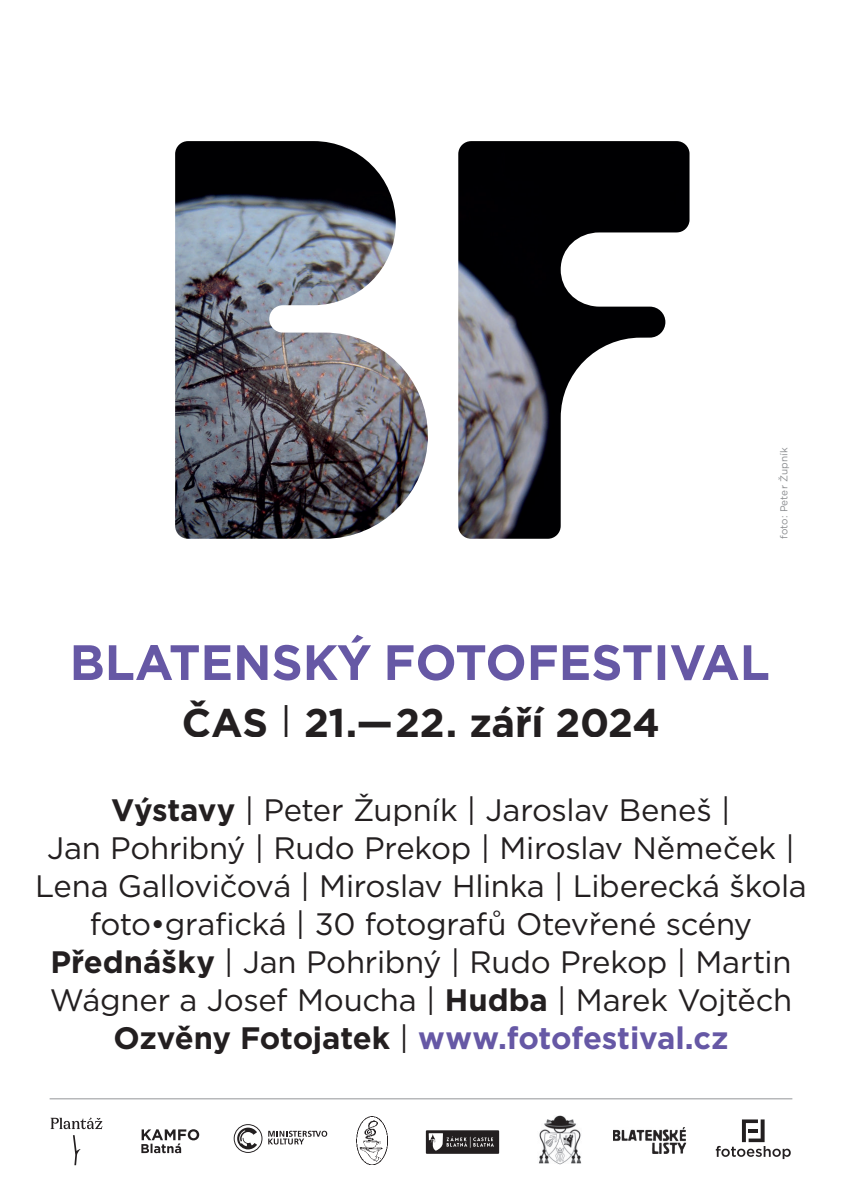
<style>
.page{position:relative;width:842px;height:1191px;background:#fff}
.page>*{position:absolute;margin:0;border:0;box-sizing:border-box;transform-origin:0 0}
.t1{font:700 40px "Gotham";letter-spacing:-.01em;color:#231f20}
.t2{font:31px/38px "Gotham";letter-spacing:-.01em;color:#231f20;text-align:center}
.t3{font:10px "Gotham";letter-spacing:.005em;color:#8a8c8f}
.s1{font-weight:400}
.s2{font-weight:700}
.s3{font-weight:700;color:#6658a5}
</style>
<div class="page">
<hr style="left:50px;top:1098px;width:742px;height:1px;background:#939598">
<img style="left:357px;top:1116px;width:31px;height:48px">
<svg style="left:141px;top:1129px;width:58px;height:24px"></svg>
<svg style="left:268px;top:1130px;width:59px;height:14px"></svg>
<svg style="left:234px;top:1124px;width:28px;height:29px"></svg>
<img style="left:539px;top:1115px;width:43px;height:49px">
<img style="left:613px;top:1127px;width:74px;height:26px">
<svg style="left:716px;top:1119px;width:75px;height:40px"></svg>
<svg style="left:73px;top:1135px;width:7px;height:30px"></svg>
<svg style="left:51px;top:1117px;width:51px;height:12px"></svg>
<svg style="left:426px;top:1130px;width:73px;height:23px;background:#4b4849"></svg>
<img style="left:175px;top:141px;width:514px;height:398px">
<svg style="left:74px;top:635px;width:694px;height:45px"></svg>
<p class="t1" style="left:182px;top:701px;width:480px">ČAS <span class="s1">|</span> 21.—22. září 2024</p>
<p class="t3" style="left:779px;top:539px;width:93px;rotate:-90deg">foto: Peter Župník</p>
<p class="t2" style="left:35px;top:791px;width:773px"><span class="s2">Výstavy</span> | Peter Župník | Jaroslav Beneš |<br>Jan Pohribný | Rudo Prekop | Miroslav Němeček | Lena Gallovičová | Miroslav Hlinka | Liberecká škola foto•grafická | 30 fotografů Otevřené scény <span class="s2">Přednášky</span> | Jan Pohribný | Rudo Prekop | Martin Wágner a Josef Moucha | <span class="s2">Hudba</span> | Marek Vojtěch <span class="s2">Ozvěny Fotojatek</span> | <span class="s3">www.fotofestival.cz</span></p>
</div>
